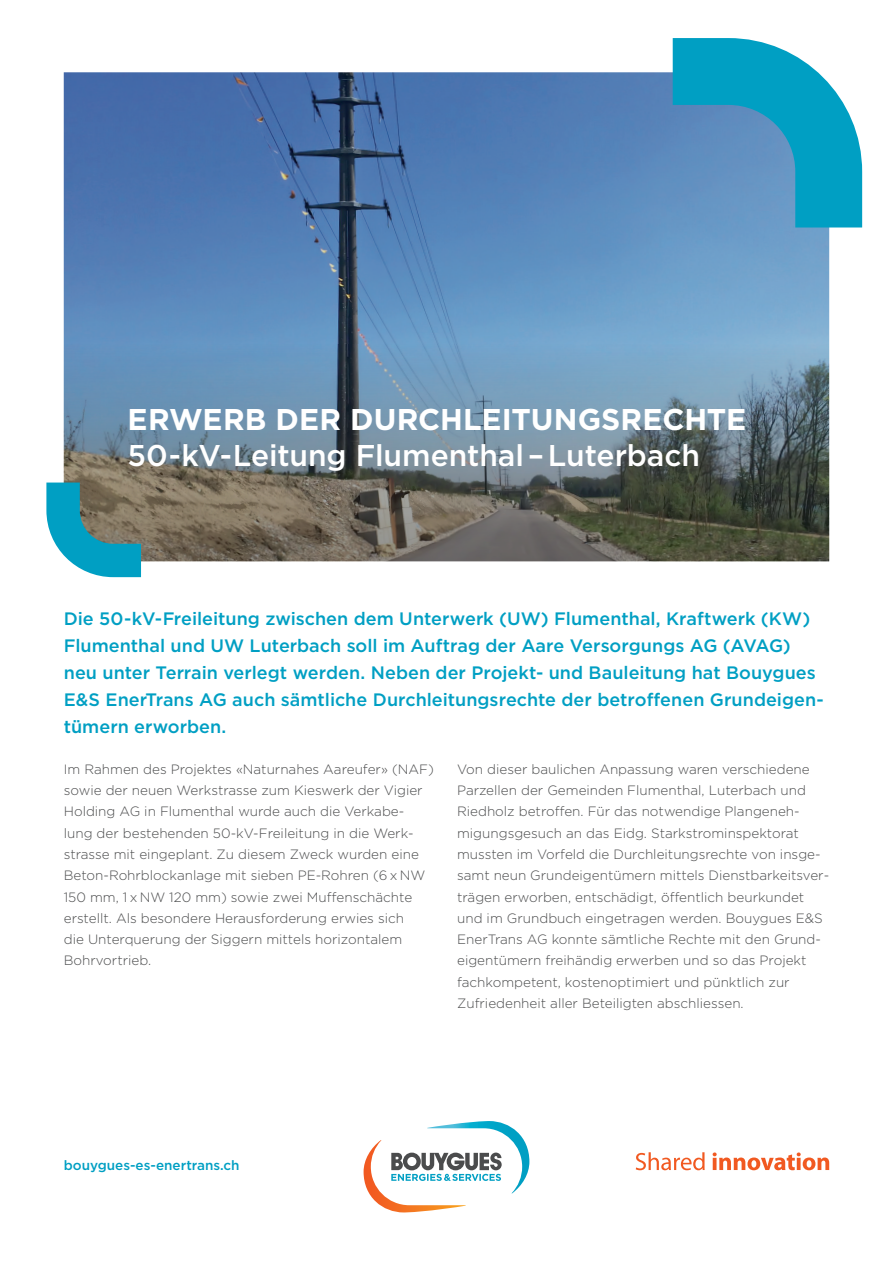
<style>
.page{position:relative;width:893px;height:1263px;background:#fff}
.page>*{position:absolute;margin:0;border:0;box-sizing:border-box;transform-origin:0 0}
.t1{font:500 30px "Gotham";letter-spacing:-.005em;color:#fff}
.t2{font:700 30px "Gotham";color:#fff}
.t3{font:500 18px/27px "Gotham";color:#009fc3}
.t4{font:300 13.5px/21.3px "Gotham";color:#4b4c4d}
.t5{font:500 13.5px "Gotham";color:#009fc3}
</style>
<div class="page">
<img style="left:64px;top:72px;width:765px;height:272px">
<svg style="left:64px;top:344px;width:765px;height:217px;background:#687a84"></svg>
<svg style="left:46px;top:482px;width:95px;height:95px;background:#4e98a2"></svg>
<svg style="left:673px;top:38px;width:189px;height:189px;background:#42a4c8"></svg>
<svg style="left:636px;top:1152px;width:69px;height:18px"></svg>
<svg style="left:713px;top:1152px;width:116px;height:18px"></svg>
<svg style="left:364px;top:1121px;width:165px;height:91px"></svg>
<h1 class="t2" style="left:128px;top:399px;width:620px">ERWERB DER DURCHLEITUNGSRECHTE</h1>
<h1 class="t1" style="left:128px;top:435px;width:574px">50-kV-Leitung Flumenthal – Luterbach</h1>
<p class="t3" style="left:64px;top:605px;width:762px">Die 50-kV-Freileitung zwischen dem Unterwerk (UW) Flumenthal, Kraftwerk (KW)<br>Flumenthal und UW Luterbach soll im Auftrag der Aare Versorgungs AG (AVAG) neu unter Terrain verlegt werden. Neben der Projekt- und Bauleitung hat Bouygues E&amp;S EnerTrans AG auch sämtliche Durchleitungsrechte der betroffenen Grundeigen&shy;tümern erworben.</p>
<p class="t4" style="left:64px;top:758px;width:371px">Im Rahmen des Projektes «Naturnahes Aareufer» (NAF) sowie der neuen Werkstrasse zum Kieswerk der Vigier Holding AG in Flumenthal wurde auch die Verkabe&shy;lung der bestehenden 50-kV-Freileitung in die Werk&shy;strasse mit eingeplant. Zu diesem Zweck wurden eine Beton-Rohrblockanlage mit sieben PE-Rohren (6 x NW 150 mm, 1 x NW 120 mm) sowie zwei Muffenschächte erstellt. Als besondere Herausforderung erwies sich<br>die Unterquerung der Siggern mittels horizontalem Bohrvortrieb.</p>
<p class="t4" style="left:457px;top:758px;width:372px">Von dieser baulichen Anpassung waren verschiedene Parzellen der Gemeinden Flumenthal, Luterbach und Riedholz betroffen. Für das notwendige Plangeneh&shy;migungsgesuch an das Eidg. Starkstrominspektorat mussten im Vorfeld die Durchleitungsrechte von insge&shy;samt neun Grundeigentümern mittels Dienstbarkeitsver&shy;trägen erworben, entschädigt, öffentlich beurkundet und im Grundbuch eingetragen werden. Bouygues E&amp;S EnerTrans AG konnte sämtliche Rechte mit den Grund&shy;eigentümern freihändig erwerben und so das Projekt fachkompetent, kostenoptimiert und pünktlich zur Zufriedenheit aller Beteiligten abschliessen.</p>
<p class="t5" style="left:64px;top:1156px;width:177px">bouygues-es-enertrans.ch</p>
</div>
